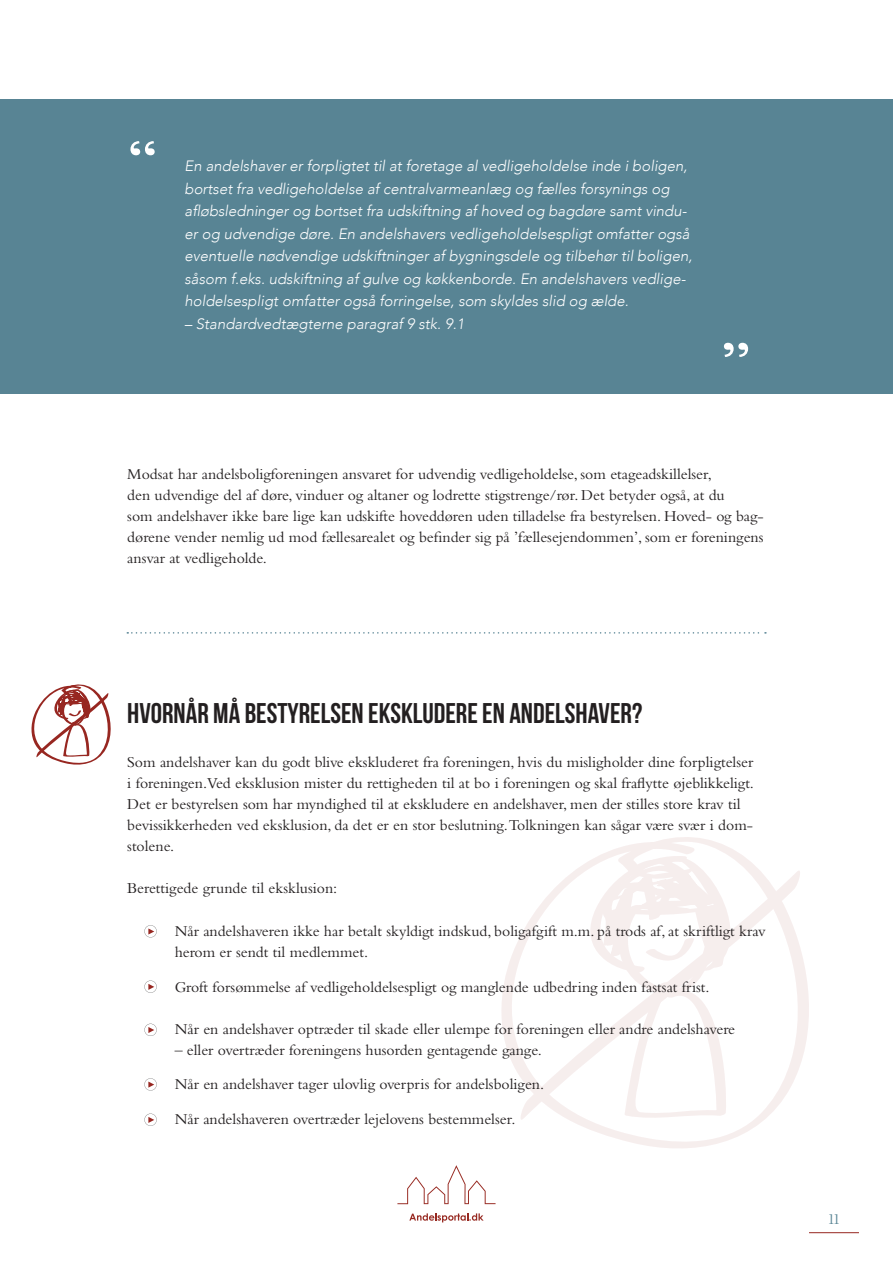
<style>
.page{position:relative;width:893px;height:1263px;background:#fff}
.page>*{position:absolute;margin:0;border:0;box-sizing:border-box;transform-origin:0 0}
.t1{font:700 52.5px "Bembo Std";color:#fff}
.Overskrift_2{font:700 28.5px "Bebas Neue";color:#231f20}
.Overskrift_2-2{font:15.75px/21px "Bembo Std";color:#231f20}
.Brød_ny{font:15.75px/21px "Bembo Std";color:#231f20}
.t2{font:italic 300 15px/22.5px "Avenir";color:#fff}
.t3{font:15px "Californian FB";color:#588494}
</style>
<div class="page">
<hr style="left:809px;top:1232px;width:50px;height:1px;background:#972721">
<svg style="left:409px;top:1213px;width:75px;height:9px"></svg>
<svg style="left:397px;top:1165px;width:99px;height:39px"></svg>
<svg style="left:501px;top:837px;width:308px;height:311px"></svg>
<svg style="left:517px;top:865px;width:286px;height:260px"></svg>
<div style="left:0;top:99px;width:893px;height:294px;background:#588494"></div>
<svg style="left:31px;top:684px;width:80px;height:81px"></svg>
<svg style="left:144px;top:925px;width:13px;height:12px"></svg>
<svg style="left:144px;top:980px;width:13px;height:13px"></svg>
<svg style="left:144px;top:1024px;width:13px;height:12px"></svg>
<svg style="left:144px;top:1078px;width:13px;height:12px"></svg>
<svg style="left:144px;top:1113px;width:13px;height:13px"></svg>
<svg style="left:127px;top:632px;width:639px;height:2px"></svg>
<p class="t1" style="left:127px;top:129px;width:32px">“</p>
<p class="t2" style="left:185px;top:155px;width:509px">En andelshaver er forpligtet til at foretage al vedligeholdelse inde i boligen, bortset fra vedligeholdelse af centralvarmeanlæg og fælles forsynings og afløbsledninger og bortset fra udskiftning af hoved og bagdøre samt vindu&shy;er og udvendige døre. En andelshavers vedligeholdelsespligt omfatter også eventuelle nødvendige udskiftninger af bygningsdele og tilbehør til boligen, såsom f.eks. udskiftning af gulve og køkkenborde. En andelshavers vedlige&shy;holdelsespligt omfatter også forringelse, som skyldes slid og ælde.</p>
<p class="t2" style="left:185px;top:312px;width:281px">– Standardvedtægterne paragraf 9 stk. 9.1</p>
<p class="t1" style="left:721px;top:331px;width:32px">”</p>
<p class="Overskrift_2-2" style="left:127px;top:463px;width:638px">Modsat har andelsboligforeningen ansvaret for udvendig vedligeholdelse, som etageadskillelser,<br>den udvendige del af døre, vinduer og altaner og lodrette stigstrenge/rør. Det betyder også, at du<br>som andelshaver ikke bare lige kan udskifte hoveddøren uden tilladelse fra bestyrelsen. Hoved- og bag&shy;dørene vender nemlig ud mod fællesarealet og befinder sig på ’fællesejendommen’, som er foreningens ansvar at vedligeholde.</p>
<p class="Overskrift_2" style="left:127px;top:698px;width:516px">HVORNÅR MÅ BESTYRELSEN EKSKLUDERE EN ANDELSHAVER?</p>
<p class="Overskrift_2-2" style="left:127px;top:751px;width:628px">Som andelshaver kan du godt blive ekskluderet fra foreningen, hvis du misligholder dine forpligtelser i foreningen.Ved eksklusion mister du rettigheden til at bo i foreningen og skal fraflytte øjeblikkeligt.<br>Det er bestyrelsen som har myndighed til at ekskludere en andelshaver, men der stilles store krav til bevissikkerheden ved eksklusion, da det er en stor beslutning.Tolkningen kan sågar være svær i dom&shy;stolene.</p>
<p class="Overskrift_2-2" style="left:127px;top:877px;width:212px">Berettigede grunde til eksklusion:</p>
<p class="Brød_ny" style="left:175px;top:921px;width:592px">Når andelshaveren ikke har betalt skyldigt indskud, boligafgift m.m. på trods af, at skriftligt krav herom er sendt til medlemmet.</p>
<p class="Brød_ny" style="left:175px;top:976px;width:536px">Groft forsømmelse af vedligeholdelsespligt og manglende udbedring inden fastsat frist.</p>
<p class="Brød_ny" style="left:175px;top:1018px;width:562px">Når en andelshaver optræder til skade eller ulempe for foreningen eller andre andelshavere</p>
<p class="Brød_ny" style="left:175px;top:1039px;width:369px">– eller overtræder foreningens husorden gentagende gange.</p>
<p class="Brød_ny" style="left:175px;top:1074px;width:371px">Når en andelshaver tager ulovlig overpris for andelsboligen.</p>
<p class="Brød_ny" style="left:175px;top:1108px;width:342px">Når andelshaveren overtræder lejelovens bestemmelser.</p>
<p class="t3" style="left:829px;top:1210px;width:12px">11</p>
</div>
